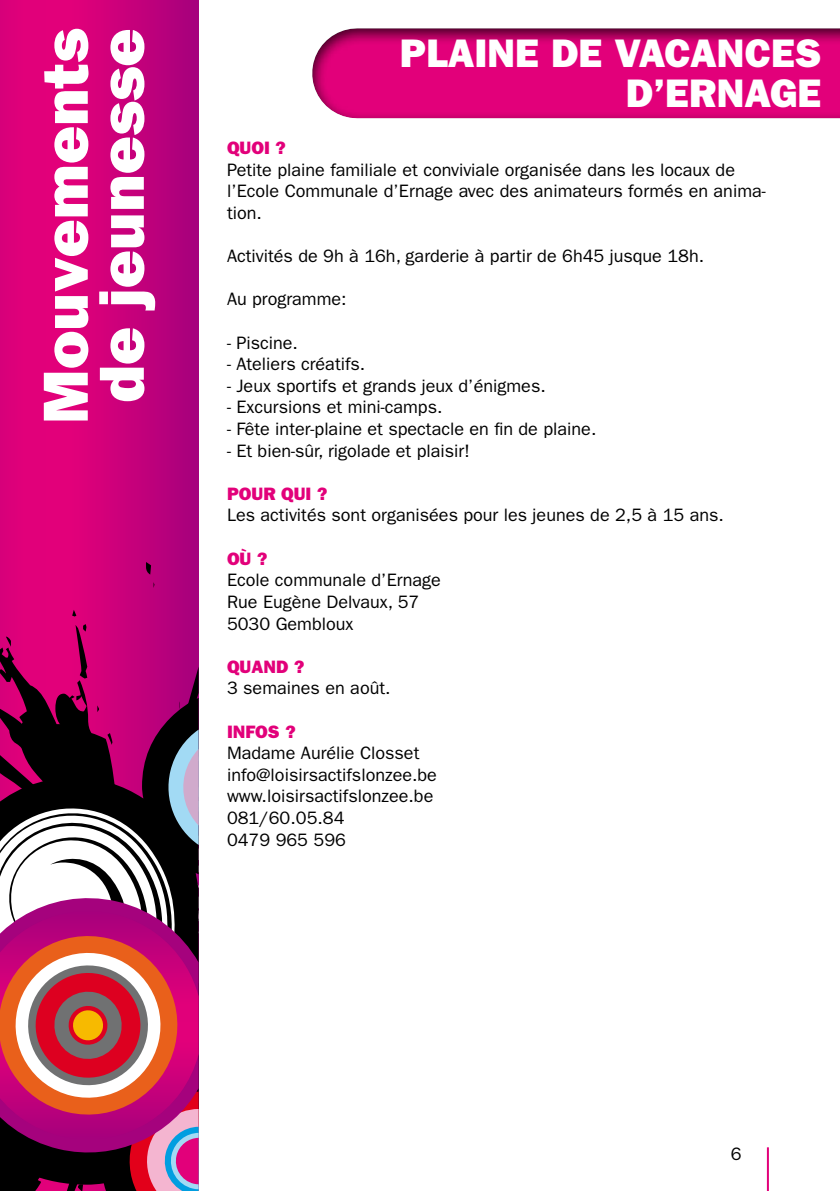
<style>
.page{position:relative;width:840px;height:1191px;background:#fff}
.page>*{position:absolute;margin:0;border:0;box-sizing:border-box;transform-origin:0 0}
.t1{font:64px/56px "ITC Franklin Gothic Std Hvy";color:#fff;text-align:center}
.t2{font:40px/40px "ITC Franklin Gothic Std Hvy";color:#fff;text-align:right}
.t3{font:18px/21.6px "ITC Franklin Gothic Std";color:#000}
.t4{font:18px "ITC Franklin Gothic Std Hvy";color:#e2007a}
</style>
<div class="page">
<svg style="left:0;top:0;width:198px;height:548px;background:#cf007a"></svg>
<svg style="left:0;top:548px;width:198px;height:181px;background:#b7006d"></svg>
<svg style="left:0;top:729px;width:199px;height:462px"></svg>
<div style="left:312px;top:27px;width:527px;height:94px;background:#000;opacity:.75"></div>
<hr style="left:766px;top:1147px;width:2px;height:44px;background:#e2007a">
<h1 class="t1" style="left:38px;top:424px;width:397px;rotate:-90deg">Mouvements de jeunesse</h1>
<h2 class="t2" style="left:399px;top:33px;width:423px">PLAINE DE VACANCES<br>D’ERNAGE</h2>
<p class="t4" style="left:227px;top:137px;width:61px">QUOI ?</p>
<p class="t3" style="left:227px;top:159px;width:540px">Petite plaine familiale et conviviale organisée dans les locaux de l’Ecole Communale d’Ernage avec des animateurs formés en anima&shy;tion.</p>
<p class="t3" style="left:227px;top:245px;width:478px">Activités de 9h à 16h, garderie à partir de 6h45 jusque 18h.</p>
<p class="t3" style="left:227px;top:289px;width:121px">Au programme:</p>
<p class="t3" style="left:227px;top:332px;width:72px">- Piscine.</p>
<p class="t3" style="left:227px;top:353px;width:140px">- Ateliers créatifs.</p>
<p class="t3" style="left:227px;top:375px;width:320px">- Jeux sportifs et grands jeux d’énigmes.</p>
<p class="t3" style="left:227px;top:397px;width:217px">- Excursions et mini-camps.</p>
<p class="t3" style="left:227px;top:418px;width:371px">- Fête inter-plaine et spectacle en fin de plaine.</p>
<p class="t3" style="left:227px;top:440px;width:244px">- Et bien-sûr, rigolade et plaisir!</p>
<p class="t4" style="left:227px;top:483px;width:102px">POUR QUI ?</p>
<p class="t3" style="left:227px;top:505px;width:498px">Les activités sont organisées pour les jeunes de 2,5 à 15 ans.</p>
<p class="t4" style="left:227px;top:548px;width:42px">OÙ ?</p>
<p class="t3" style="left:227px;top:569px;width:215px">Ecole communale d’Ernage<br>Rue Eugène Delvaux, 57<br>5030 Gembloux</p>
<p class="t4" style="left:227px;top:656px;width:79px">QUAND ?</p>
<p class="t3" style="left:227px;top:677px;width:165px">3 semaines en août.</p>
<p class="t4" style="left:227px;top:721px;width:70px">INFOS ?</p>
<p class="t3" style="left:227px;top:742px;width:211px">Madame Aurélie Closset info@loisirsactifslonzee.be www.loisirsactifslonzee.be<br>081/60.05.84<br>0479 965 596</p>
<p class="t3" style="left:730px;top:1142px;width:12px">6</p>
</div>
